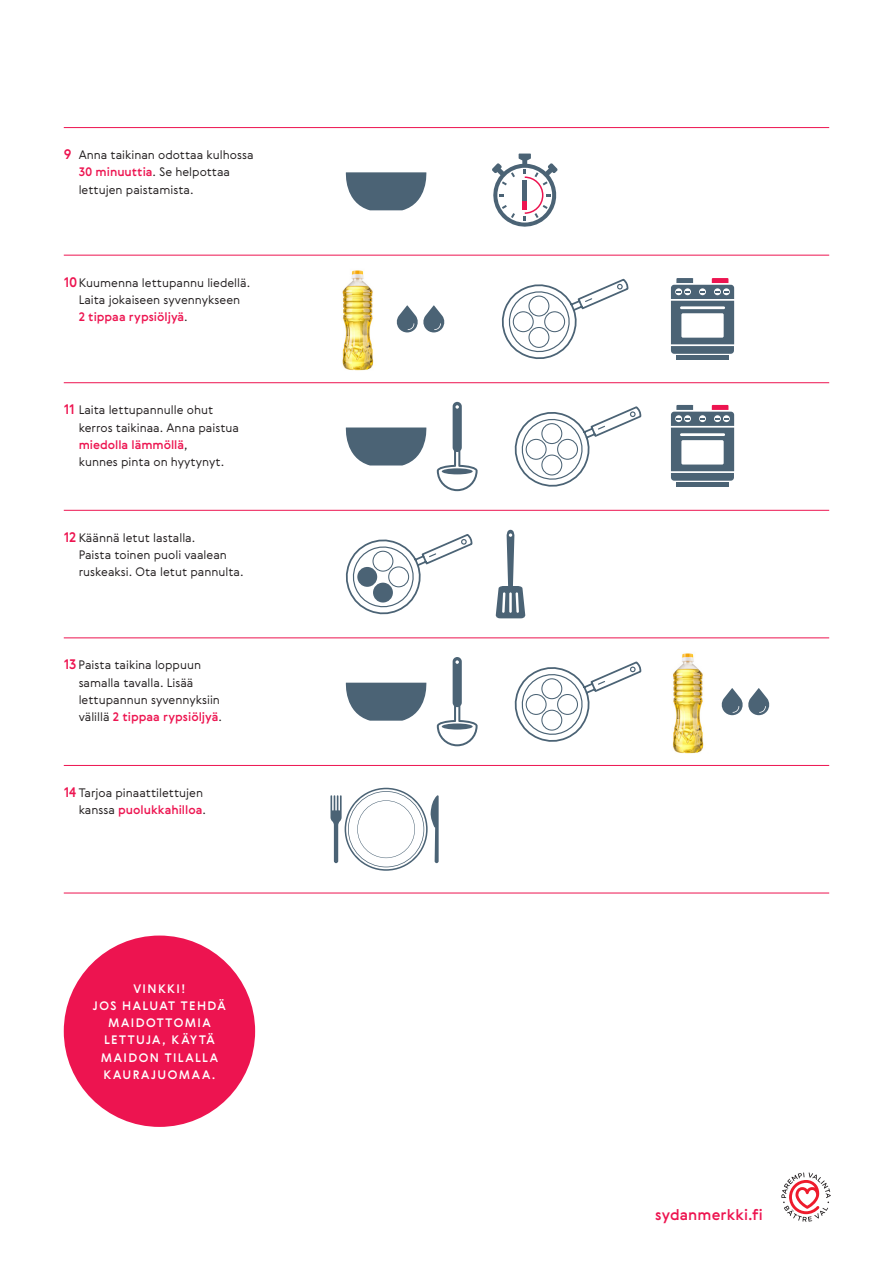
<style>
.page{position:relative;width:893px;height:1263px;background:#fff}
.page>*{position:absolute;margin:0;border:0;box-sizing:border-box;transform-origin:0 0}
.t1{font:500 15px "Gerbera";letter-spacing:.01em;color:#ed1450}
.ohjeet{font:300 12px/17.2px "Gerbera";color:#231f20}
.nostopallot{font:500 12px/17.2px "Gerbera";letter-spacing:.115em;color:#fff;text-align:center}
.s1{font-weight:500;font-size:13.5px;color:#ed1450}
.s2{font-weight:500;color:#ed1450}
</style>
<div class="page">
<hr style="left:64px;top:255px;width:765px;height:1px;background:#ed1450">
<hr style="left:64px;top:382px;width:765px;height:1px;background:#ed1450">
<hr style="left:64px;top:127px;width:765px;height:1px;background:#ed1450">
<hr style="left:64px;top:510px;width:765px;height:1px;background:#ed1450">
<hr style="left:64px;top:638px;width:765px;height:1px;background:#ed1450">
<hr style="left:64px;top:765px;width:765px;height:1px;background:#ed1450">
<hr style="left:64px;top:893px;width:765px;height:1px;background:#ed1450">
<svg style="left:781px;top:1172px;width:50px;height:50px"></svg>
<div style="left:64px;top:935px;width:191px;height:192px;background:#ed1450;border-radius:50%"></div>
<svg style="left:345px;top:172px;width:82px;height:38px"></svg>
<svg style="left:345px;top:427px;width:82px;height:38px"></svg>
<svg style="left:345px;top:683px;width:82px;height:38px"></svg>
<svg style="left:437px;top:657px;width:41px;height:89px"></svg>
<div style="left:442px;top:723px;width:31px;height:6px;background:#4b6375;border-radius:50%"></div>
<svg style="left:437px;top:402px;width:41px;height:89px"></svg>
<div style="left:442px;top:468px;width:31px;height:6px;background:#4b6375;border-radius:50%"></div>
<svg style="left:495px;top:530px;width:31px;height:88px"></svg>
<svg style="left:501px;top:278px;width:128px;height:81px"></svg>
<div style="left:528px;top:296px;width:21px;height:20px;border:1px solid #4b6375;border-radius:50%"></div>
<div style="left:528px;top:327px;width:21px;height:21px;border:1px solid #4b6375;border-radius:50%"></div>
<div style="left:544px;top:311px;width:21px;height:21px;border:1px solid #4b6375;border-radius:50%"></div>
<div style="left:513px;top:311px;width:21px;height:21px;border:1px solid #4b6375;border-radius:50%"></div>
<svg style="left:514px;top:406px;width:128px;height:81px"></svg>
<div style="left:541px;top:423px;width:21px;height:21px;border:1px solid #4b6375;border-radius:50%"></div>
<div style="left:541px;top:454px;width:21px;height:21px;border:1px solid #4b6375;border-radius:50%"></div>
<div style="left:557px;top:439px;width:21px;height:21px;border:1px solid #4b6375;border-radius:50%"></div>
<div style="left:526px;top:439px;width:21px;height:21px;border:1px solid #4b6375;border-radius:50%"></div>
<svg style="left:345px;top:534px;width:128px;height:81px"></svg>
<div style="left:372px;top:551px;width:21px;height:21px;border:1px solid #4b6375;border-radius:50%"></div>
<div style="left:373px;top:583px;width:20px;height:19px;background:#4b6375;border-radius:50%"></div>
<div style="left:388px;top:566px;width:21px;height:21px;border:1px solid #4b6375;border-radius:50%"></div>
<div style="left:357px;top:567px;width:20px;height:20px;background:#4b6375;border-radius:50%"></div>
<svg style="left:514px;top:661px;width:128px;height:81px"></svg>
<div style="left:541px;top:678px;width:21px;height:21px;border:1px solid #4b6375;border-radius:50%"></div>
<div style="left:541px;top:710px;width:21px;height:21px;border:1px solid #4b6375;border-radius:50%"></div>
<div style="left:557px;top:694px;width:21px;height:21px;border:1px solid #4b6375;border-radius:50%"></div>
<div style="left:526px;top:694px;width:21px;height:21px;border:1px solid #4b6375;border-radius:50%"></div>
<hr style="left:677px;top:356px;width:52px;height:4px;background:#4b6375">
<svg style="left:671px;top:278px;width:63px;height:76px"></svg>
<svg style="left:721px;top:688px;width:49px;height:27px"></svg>
<svg style="left:396px;top:305px;width:49px;height:27px"></svg>
<img style="left:342px;top:270px;width:32px;height:101px">
<img style="left:673px;top:653px;width:31px;height:101px">
<svg style="left:492px;top:154px;width:66px;height:73px"></svg>
<div style="left:522px;top:180px;width:5px;height:30px;background:#4b6375"></div>
<div style="left:522px;top:202px;width:5px;height:8px;background:#ed1450"></div>
<hr style="left:677px;top:483px;width:52px;height:4px;background:#4b6375">
<svg style="left:671px;top:405px;width:63px;height:76px"></svg>
<svg style="left:330px;top:788px;width:109px;height:83px"></svg>
<p class="ohjeet" style="left:79px;top:146px;width:176px;text-indent:-15px"><span class="s1">9</span> Anna taikinan odottaa kulhossa<br><span class="s2">30 minuuttia</span>. Se helpottaa lettujen paistamista.</p>
<p class="ohjeet" style="left:79px;top:274px;width:173px;text-indent:-15px"><span class="s1">10</span>Kuumenna lettupannu liedellä.<br>Laita jokaiseen syvennykseen<br><span class="s2">2 tippaa rypsiöljyä</span>.</p>
<p class="ohjeet" style="left:79px;top:401px;width:162px;text-indent:-15px"><span class="s1">11</span> Laita lettupannulle ohut kerros taikinaa. Anna paistua <span class="s2">miedolla lämmöllä</span>,<br>kunnes pinta on hyytynyt.</p>
<p class="ohjeet" style="left:79px;top:529px;width:167px;text-indent:-15px"><span class="s1">12</span> Käännä letut lastalla.<br>Paista toinen puoli vaalean ruskeaksi. Ota letut pannulta.</p>
<p class="ohjeet" style="left:79px;top:656px;width:145px;text-indent:-15px"><span class="s1">13</span> Paista taikina loppuun samalla tavalla. Lisää lettupannun syvennyksiin välillä <span class="s2">2 tippaa rypsiöljyä</span>.</p>
<p class="ohjeet" style="left:64px;top:784px;width:144px;text-align:right"><span class="s1">14</span> Tarjoa pinaattilettujen kanssa <span class="s2">puolukkahilloa</span>.</p>
<p class="nostopallot" style="left:93px;top:979px;width:134px">VINKKI!<br>JOS HALUAT TEHDÄ<br>MAIDOTTOMIA<br>LETTUJA, KÄYTÄ<br>MAIDON TILALLA<br>KAURAJUOMAA.</p>
<p class="t1" style="left:655px;top:1204px;width:109px">sydanmerkki.fi</p>
</div>
